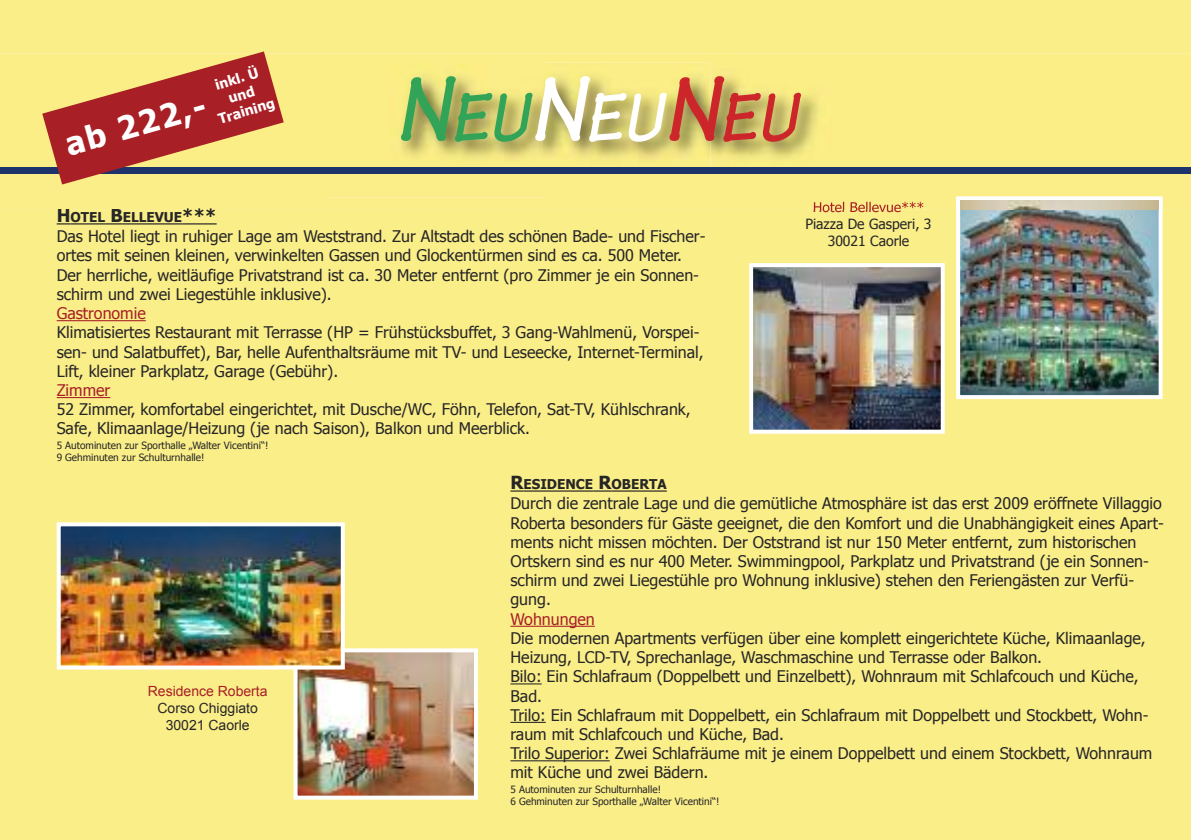
<style>
.page{position:relative;width:1191px;height:840px;background:#fff}
.page>*{position:absolute;margin:0;border:0;box-sizing:border-box;transform-origin:0 0}
.t1{font:italic 700 73.6px "Tekton Pro";color:#32a457}
.t2{font:700 32px "Tahoma";color:#fff}
.t3{font:16px/19.2px "Tahoma";color:#272627}
.t4{font:16px "Tahoma";color:#a91f26}
.t5{font:14px/16.8px "Tahoma";color:#272627;text-align:center}
.t6{font:14px/16.8px "Arial";color:#272627;text-align:center}
.t7{font:700 14px/16.8px "Tahoma";color:#fff;text-align:center}
.t8{font:14px "Tahoma";color:#a91f26}
.t9{font:14px "Arial";color:#a91f26}
.t10{font:700 13.6px "Tahoma";color:#272627}
.t11{font:10px/12px "Tahoma";color:#272627}
.s1{font-size:98px}
.s2{font-size:98px;color:#fff}
.s3{color:#fff}
.s4{font-size:98px;color:#cc262b}
.s5{color:#cc262b}
.s6{font-size:18px}
</style>
<div class="page">
<div style="left:0;top:0;width:1191px;height:839px;background:#faee89"></div>
<svg style="left:57px;top:223px;width:13px;height:1px"></svg>
<hr style="left:70px;top:223px;width:35px;height:1px;background:#272627">
<svg style="left:105px;top:223px;width:18px;height:1px"></svg>
<hr style="left:123px;top:223px;width:59px;height:1px;background:#272627">
<hr style="left:182px;top:223px;width:35px;height:1px;background:#272627">
<hr style="left:57px;top:320px;width:89px;height:1px;background:#a91f26">
<hr style="left:57px;top:397px;width:53px;height:1px;background:#a91f26">
<svg style="left:510px;top:490px;width:13px;height:1px"></svg>
<hr style="left:523px;top:490px;width:70px;height:1px;background:#272627">
<svg style="left:593px;top:490px;width:18px;height:1px"></svg>
<hr style="left:611px;top:490px;width:56px;height:1px;background:#272627">
<hr style="left:510px;top:625px;width:85px;height:1px;background:#a91f26">
<hr style="left:510px;top:683px;width:31px;height:1px;background:#272627">
<hr style="left:510px;top:721px;width:36px;height:1px;background:#272627">
<hr style="left:510px;top:759px;width:100px;height:2px;background:#272627">
<img style="left:961px;top:210px;width:196px;height:184px">
<div style="left:956px;top:196px;width:206px;height:203px;border:4px solid #fff"></div>
<img style="left:754px;top:268px;width:185px;height:160px">
<div style="left:749px;top:263px;width:195px;height:170px;border:4px solid #fff"></div>
<div style="left:0;top:173px;width:1191px;height:37px;background:#fbee89"></div>
<img style="left:0;top:54px;width:1191px;height:113px">
<div style="left:710px;top:167px;width:481px;height:6px;background:#1e326c"></div>
<img style="left:0;top:167px;width:326px;height:6px">
<img style="left:57px;top:208px;width:160px;height:1px">
<img style="left:326px;top:197px;width:216px;height:1px">
<img style="left:326px;top:63px;width:384px;height:134px">
<img style="left:814px;top:202px;width:62px;height:8px">
<img style="left:956px;top:196px;width:206px;height:14px">
<img style="left:960px;top:200px;width:198px;height:10px">
<img style="left:298px;top:653px;width:175px;height:141px">
<div style="left:293px;top:648px;width:185px;height:151px;border:4px solid #fff"></div>
<img style="left:62px;top:527px;width:278px;height:137px">
<div style="left:57px;top:522px;width:288px;height:147px;border:4px solid #fff"></div>
<svg style="left:42px;top:51px;width:242px;height:133px;background:#c67952"></svg>
<h2 class="t2" style="left:60px;top:125px;width:146px;rotate:-16deg">AB 222,-</h2>
<p class="t7" style="left:206px;top:79px;width:61px;rotate:-17deg">INKL. Ü<br>UND<br>TRAINING</p>
<h1 class="t1" style="left:395px;top:91px;width:404px"><span class="s1">N</span>EU<span class="s2">N</span><span class="s3">EU</span><span class="s4">N</span><span class="s5">EU</span></h1>
<p class="t8" style="left:813px;top:198px;width:113px">Hotel Bellevue***</p>
<p class="t5" style="left:805px;top:215px;width:128px">Piazza De Gasperi, 3<br>30021 Caorle</p>
<p class="t10" style="left:57px;top:208px;width:161px"><span class="s6">H</span>OTEL <span class="s6">B</span>ELLEVUE<span class="s6">***</span></p>
<p class="t3" style="left:57px;top:226px;width:650px">Das Hotel liegt in ruhiger Lage am Weststrand. Zur Altstadt des schönen Bade- und Fischer&shy;ortes mit seinen kleinen, verwinkelten Gassen und Glockentürmen sind es ca. 500 Meter.<br>Der herrliche, weitläufige Privatstrand ist ca. 30 Meter entfernt (pro Zimmer je ein Sonnen&shy;schirm und zwei Liegestühle inklusive).</p>
<p class="t4" style="left:57px;top:303px;width:91px">Gastronomie</p>
<p class="t3" style="left:57px;top:322px;width:648px">Klimatisiertes Restaurant mit Terrasse (HP = Frühstücksbuffet, 3 Gang-Wahlmenü, Vorspei&shy;sen- und Salatbuffet), Bar, helle Aufenthaltsräume mit TV- und Leseecke, Internet-Terminal,<br>Lift, kleiner Parkplatz, Garage (Gebühr).</p>
<p class="t4" style="left:57px;top:380px;width:55px">Zimmer</p>
<p class="t3" style="left:57px;top:399px;width:635px">52 Zimmer, komfortabel eingerichtet, mit Dusche/WC, Föhn, Telefon, Sat-TV, Kühlschrank,<br>Safe, Klimaanlage/Heizung (je nach Saison), Balkon und Meerblick.</p>
<p class="t11" style="left:57px;top:439px;width:213px">5 Autominuten zur Sporthalle „Walter Vicentini“!<br>9 Gehminuten zur Schulturnhalle!</p>
<p class="t10" style="left:510px;top:475px;width:158px"><span class="s6">R</span>ESIDENCE <span class="s6">R</span>OBERTA</p>
<p class="t3" style="left:510px;top:493px;width:655px">Durch die zentrale Lage und die gemütliche Atmosphäre ist das erst 2009 eröffnete Villaggio Roberta besonders für Gäste geeignet, die den Komfort und die Unabhängigkeit eines Apart&shy;ments nicht missen möchten. Der oststrand ist nur 150 Meter entfernt, zum historischen ortskern sind es nur 400 Meter. Swimmingpool, Parkplatz und Privatstrand (je ein Sonnen&shy;schirm und zwei Liegestühle pro Wohnung inklusive) stehen den Feriengästen zur Verfü&shy;gung.</p>
<p class="t4" style="left:510px;top:608px;width:86px">Wohnungen</p>
<p class="t3" style="left:510px;top:627px;width:643px">Die modernen Apartments verfügen über eine komplett eingerichtete Küche, Klimaanlage, Heizung, LCD-TV, Sprechanlage, Waschmaschine und Terrasse oder Balkon.<br>Bilo: Ein Schlafraum (Doppelbett und Einzelbett), Wohnraum mit Schlafcouch und Küche, Bad.<br>Trilo: Ein Schlafraum mit Doppelbett, ein Schlafraum mit Doppelbett und Stockbett, Wohn&shy;raum mit Schlafcouch und Küche, Bad.<br>Trilo Superior: Zwei Schlafräume mit je einem Doppelbett und einem Stockbett, Wohnraum mit Küche und zwei Bädern.</p>
<p class="t11" style="left:510px;top:782px;width:210px">5 Autominuten zur Schulturnhalle!<br>6 Gehminuten zur Sporthalle „Walter Vicentini“!</p>
<p class="t9" style="left:148px;top:683px;width:121px">Residence Roberta</p>
<p class="t6" style="left:157px;top:699px;width:102px">Corso Chiggiato<br>30021 Caorle</p>
</div>
